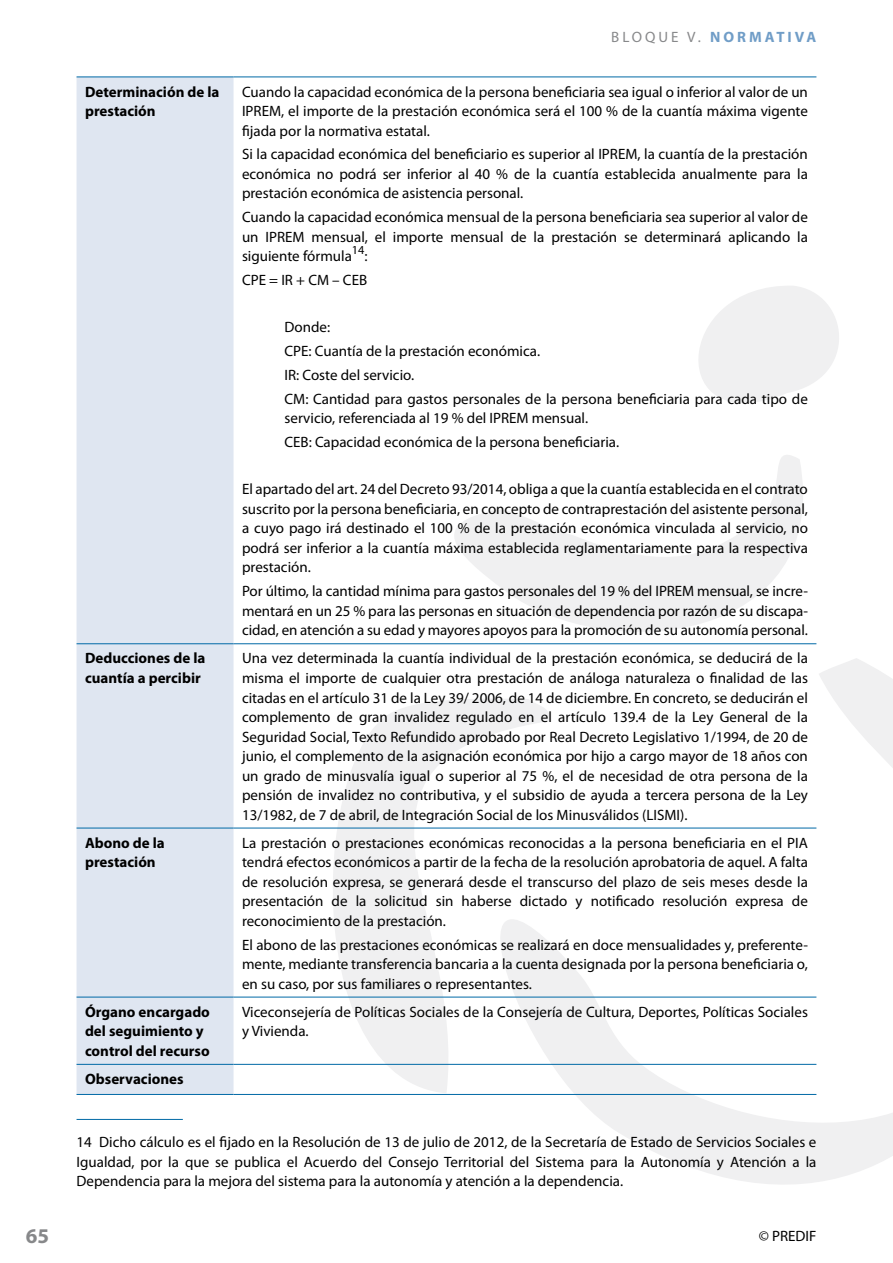
<style>
.page{position:relative;width:893px;height:1263px;background:#fff}
.page>*{position:absolute;margin:0;border:0;box-sizing:border-box;transform-origin:0 0}
.t1{font:700 21px "Myriad Pro";color:#87888a}
.t2{font:15px/19.5px "Myriad Pro";color:#000;text-align:justify}
.t3{font:700 15px/19.5px "Myriad Pro";color:#000}
.t4{font:700 15px "Myriad Pro";letter-spacing:.2em;color:#709dc7}
.t5{font:12.3px "Myriad Pro";color:#000}
.s1{font-weight:400;color:#87888a}
</style>
<div class="page">
<svg style="left:304px;top:701px;width:133px;height:391px;fill:#f0f0f1"></svg>
<svg style="left:437px;top:658px;width:456px;height:526px"></svg>
<svg style="left:427px;top:455px;width:407px;height:212px"></svg>
<svg style="left:699px;top:286px;width:140px;height:117px"></svg>
<div style="left:77px;top:78px;width:157px;height:1016px;background:#dfe6f1"></div>
<hr style="left:77px;top:77px;width:157px;height:1px;background:#0069a6">
<hr style="left:234px;top:77px;width:582px;height:1px;background:#0069a6">
<hr style="left:77px;top:643px;width:157px;height:1px;background:#0069a6">
<hr style="left:234px;top:643px;width:582px;height:1px;background:#0069a6">
<hr style="left:77px;top:828px;width:157px;height:1px;background:#0069a6">
<hr style="left:234px;top:828px;width:582px;height:1px;background:#0069a6">
<hr style="left:77px;top:997px;width:157px;height:1px;background:#0069a6">
<hr style="left:234px;top:997px;width:582px;height:1px;background:#0069a6">
<hr style="left:77px;top:1064px;width:157px;height:1px;background:#0069a6">
<hr style="left:234px;top:1064px;width:582px;height:1px;background:#0069a6">
<hr style="left:77px;top:1094px;width:157px;height:1px;background:#0069a6">
<hr style="left:234px;top:1094px;width:582px;height:1px;background:#0069a6">
<hr style="left:77px;top:1119px;width:106px;height:1px;background:#0069a6">
<p class="t4" style="left:611px;top:27px;width:207px"><span class="s1">BLOQUE V.</span> NORMATIVA</p>
<p class="t3" style="left:85px;top:81px;width:136px">Determinación de la prestación</p>
<p class="t2" style="left:242px;top:82px;width:567px">Cuando la capacidad económica de la persona beneficiaria sea igual o inferior al valor de un IPREM, el importe de la prestación económica será el 100 % de la cuantía máxima vigente fijada por la normativa estatal.</p>
<p class="t2" style="left:242px;top:144px;width:567px">Si la capacidad económica del beneficiario es superior al IPREM, la cuantía de la prestación económica no podrá ser inferior al 40 % de la cuantía establecida anualmente para la prestación económica de asistencia personal.</p>
<p class="t2" style="left:242px;top:207px;width:567px">Cuando la capacidad económica mensual de la persona beneficiaria sea superior al valor de un IPREM mensual, el importe mensual de la prestación se determinará aplicando la siguiente fórmula</p>
<p class="t5" style="left:352px;top:242px;width:14px">14</p>
<p class="t2" style="left:242px;top:244px;width:127px;line-height:23.7px;text-align:right">:<br>CPE = IR + CM – CEB</p>
<p class="t2" style="left:285px;top:315px;width:525px;line-height:23.7px;text-align:left">Donde:<br>CPE: Cuantía de la prestación económica.<br>IR: Coste del servicio.<br>CM: Cantidad para gastos personales de la persona beneficiaria para cada tipo de</p>
<p class="t2" style="left:285px;top:406px;width:336px;line-height:23.7px">servicio, referenciada al 19 % del IPREM mensual.<br>CEB: Capacidad económica de la persona beneficiaria.</p>
<p class="t2" style="left:242px;top:479px;width:567px">El apartado del art. 24 del Decreto 93/2014, obliga a que la cuantía establecida en el contrato suscrito por la persona beneficiaria, en concepto de contraprestación del asistente personal, a cuyo pago irá destinado el 100 % de la prestación económica vinculada al servicio, no podrá ser inferior a la cuantía máxima establecida reglamentariamente para la respectiva prestación.</p>
<p class="t2" style="left:242px;top:581px;width:567px">Por último, la cantidad mínima para gastos personales del 19 % del IPREM mensual, se incre&shy;mentará en un 25 % para las personas en situación de dependencia por razón de su discapa&shy;cidad, en atención a su edad y mayores apoyos para la promoción de su autonomía personal.</p>
<p class="t3" style="left:85px;top:648px;width:122px">Deducciones de la cuantía a percibir</p>
<p class="t2" style="left:242px;top:648px;width:567px">Una vez determinada la cuantía individual de la prestación económica, se deducirá de la misma el importe de cualquier otra prestación de análoga naturaleza o finalidad de las citadas en el artículo 31 de la Ley 39/ 2006, de 14 de diciembre. En concreto, se deducirán el complemento de gran invalidez regulado en el artículo 139.4 de la Ley General de la Seguridad Social, Texto Refundido aprobado por Real Decreto Legislativo 1/1994, de 20 de junio, el complemento de la asignación económica por hijo a cargo mayor de 18 años con un grado de minusvalía igual o superior al 75 %, el de necesidad de otra persona de la pensión de invalidez no contributiva, y el subsidio de ayuda a tercera persona de la Ley 13/1982, de 7 de abril, de Integración Social de los Minusválidos (LISMI).</p>
<p class="t3" style="left:85px;top:832px;width:81px">Abono de la prestación</p>
<p class="t2" style="left:242px;top:833px;width:567px">La prestación o prestaciones económicas reconocidas a la persona beneficiaria en el PIA tendrá efectos económicos a partir de la fecha de la resolución aprobatoria de aquel. A falta de resolución expresa, se generará desde el transcurso del plazo de seis meses desde la presentación de la solicitud sin haberse dictado y notificado resolución expresa de reconocimiento de la prestación.</p>
<p class="t2" style="left:242px;top:934px;width:567px">El abono de las prestaciones económicas se realizará en doce mensualidades y, preferente&shy;mente, mediante transferencia bancaria a la cuenta designada por la persona beneficiaria o, en su caso, por sus familiares o representantes.</p>
<p class="t3" style="left:85px;top:1001px;width:126px">Órgano encargado del seguimiento y control del recurso</p>
<p class="t2" style="left:242px;top:1002px;width:567px">Viceconsejería de Políticas Sociales de la Consejería de Cultura, Deportes, Políticas Sociales y Vivienda.</p>
<p class="t3" style="left:85px;top:1069px;width:100px">Observaciones</p>
<p class="t2" style="left:77px;top:1132px;width:741px">14 Dicho cálculo es el fijado en la Resolución de 13 de julio de 2012, de la Secretaría de Estado de Servicios Sociales e Igualdad, por la que se publica el Acuerdo del Consejo Territorial del Sistema para la Autonomía y Atención a la Dependencia para la mejora del sistema para la autonomía y atención a la dependencia.</p>
<h1 class="t1" style="left:26px;top:1222px;width:25px">65</h1>
<p class="t2" style="left:759px;top:1226px;width:59px">© PREDIF</p>
</div>
